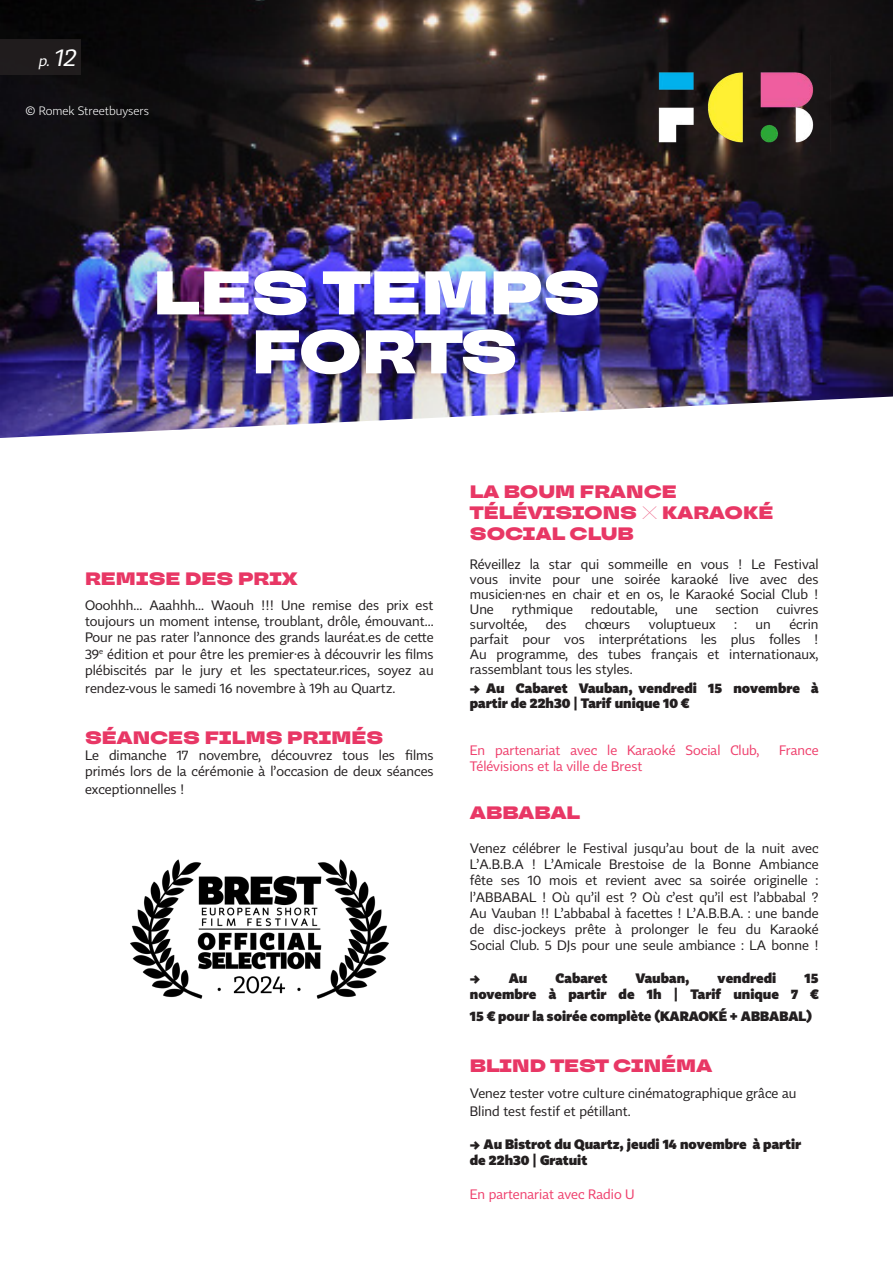
<style>
.page{position:relative;width:893px;height:1263px;background:#fff}
.page>*{position:absolute;margin:0;border:0;box-sizing:border-box;transform-origin:0 0}
.t1{font:900 61.5px "TT Travels Next";color:#fff}
.t2{font:900 18px/21px "TT Travels Next";color:#e83765}
.t3{font:italic 15px "Tabac Sans";color:#fff}
.t4{font:13.5px/16.2px "Tabac Sans";color:#231f20;text-align:justify}
.t5{font:900 13.5px/16.5px "Tabac Sans";color:#231f20;text-align:right}
.t6{font:13.5px "Tabac Sans";color:#ef406d}
.t7{font:300 12px "Tabac Sans";color:#fff}
.s1{font-size:24px}
.s2{font-weight:100}
</style>
<div class="page">
<img style="left:0;top:0;width:893px;height:438px">
<div style="left:0;top:39px;width:81px;height:35px;background:#231f20"></div>
<img style="left:130px;top:859px;width:259px;height:140px">
<img style="left:636px;top:54px;width:199px;height:97px">
<p class="t3" style="left:38px;top:52px;width:44px">p.<span class="s1">12</span></p>
<p class="t7" style="left:26px;top:103px;width:125px">© Romek Streetbuysers</p>
<p class="t1" style="left:153px;top:252px;width:449px">LES TEMPS</p>
<p class="t1" style="left:252px;top:311px;width:267px">FORTS</p>
<p class="t2" style="left:470px;top:482px;width:305px">LA BOUM FRANCE<br>TÉLÉVISIONS <span class="s2">X</span> KARAOKÉ<br>SOCIAL CLUB</p>
<p class="t2" style="left:85px;top:569px;width:214px">REMISE DES PRIX</p>
<p class="t4" style="left:85px;top:597px;width:350px">Ooohhh... Aaahhh... Waouh !!! Une remise des prix est toujours un moment intense, troublant, drôle, émouvant...<br>Pour ne pas rater l’annonce des grands lauréat.es de cette 39<sup>e</sup> édition et pour être les premier·es à découvrir les films plébiscités par le jury et les spectateur.rices, soyez au</p>
<p class="t4" style="left:85px;top:680px;width:312px">rendez-vous le samedi 16 novembre à 19h au Quartz.</p>
<p class="t2" style="left:85px;top:728px;width:300px">SÉANCES FILMS PRIMÉS</p>
<p class="t4" style="left:85px;top:747px;width:350px">Le dimanche 17 novembre, découvrez tous les films primés lors de la cérémonie à l’occasion de deux séances</p>
<p class="t4" style="left:85px;top:781px;width:101px">exceptionnelles !</p>
<p class="t4" style="left:470px;top:557px;width:350px;line-height:15px">Réveillez la star qui sommeille en vous ! Le Festival vous invite pour une soirée karaoké live avec des musicien·nes en chair et en os, le Karaoké Social Club !<br>Une</p>
<p class="t4" style="left:512px;top:601px;width:63px">rythmique</p>
<p class="t4" style="left:591px;top:601px;width:68px">redoutable,</p>
<p class="t4" style="left:675px;top:601px;width:24px">une</p>
<p class="t4" style="left:716px;top:601px;width:45px">section</p>
<p class="t4" style="left:776px;top:601px;width:44px">cuivres</p>
<p class="t4" style="left:470px;top:616px;width:59px">survoltée,</p>
<p class="t4" style="left:546px;top:616px;width:22px">des</p>
<p class="t4" style="left:585px;top:616px;width:47px">chœurs</p>
<p class="t4" style="left:649px;top:616px;width:68px">voluptueux</p>
<p class="t4" style="left:734px;top:616px;width:4px">:</p>
<p class="t4" style="left:756px;top:616px;width:17px">un</p>
<p class="t4" style="left:470px;top:617px;width:350px;line-height:15px;text-indent:320px">écrin parfait pour vos interprétations les plus folles !<br>Au programme, des tubes français et internationaux, rassemblant tous les styles.</p>
<p class="t5" style="left:470px;top:680px;width:350px;line-height:15px;text-align:left">→ Au Cabaret Vauban, vendredi 15 novembre à partir de 22h30 | Tarif unique 10 €</p>
<p class="t6" style="left:470px;top:742px;width:291px">En partenariat avec le Karaoké Social Club,</p>
<p class="t6" style="left:779px;top:742px;width:41px">France</p>
<p class="t6" style="left:470px;top:758px;width:174px">Télévisions et la ville de Brest</p>
<p class="t2" style="left:470px;top:803px;width:112px">ABBABAL</p>
<p class="t4" style="left:470px;top:840px;width:350px">Venez célébrer le Festival jusqu’au bout de la nuit avec L’A.B.B.A ! L’Amicale Brestoise de la Bonne Ambiance fête ses 10 mois et revient avec sa soirée originelle : l’ABBABAL ! Où qu’il est ? Où c’est qu’il est l’abbabal ?<br>Au Vauban !! L’abbabal à facettes ! L’A.B.B.A. : une bande de disc-jockeys prête à prolonger le feu du Karaoké Social Club. 5 DJs pour une seule ambiance : LA bonne !</p>
<p class="t5" style="left:470px;top:970px;width:59px">→ Au</p>
<p class="t5" style="left:555px;top:970px;width:53px">Cabaret</p>
<p class="t5" style="left:636px;top:970px;width:55px">Vauban,</p>
<p class="t5" style="left:718px;top:970px;width:60px">vendredi</p>
<p class="t5" style="left:470px;top:970px;width:350px">15<br>novembre à partir de 1h | Tarif unique 7 €</p>
<p class="t5" style="left:470px;top:1008px;width:344px">15 € pour la soirée complète (KARAOKÉ + ABBABAL)</p>
<p class="t2" style="left:470px;top:1056px;width:244px">BLIND TEST CINÉMA</p>
<p class="t4" style="left:470px;top:1085px;width:328px;line-height:18px">Venez tester votre culture cinématographique grâce au<br>Blind test festif et pétillant.</p>
<p class="t5" style="left:470px;top:1135px;width:333px">→ Au Bistrot du Quartz, jeudi 14 novembre à partir</p>
<p class="t5" style="left:470px;top:1152px;width:119px">de 22h30 | Gratuit</p>
<p class="t6" style="left:470px;top:1186px;width:166px">En partenariat avec Radio U</p>
</div>
